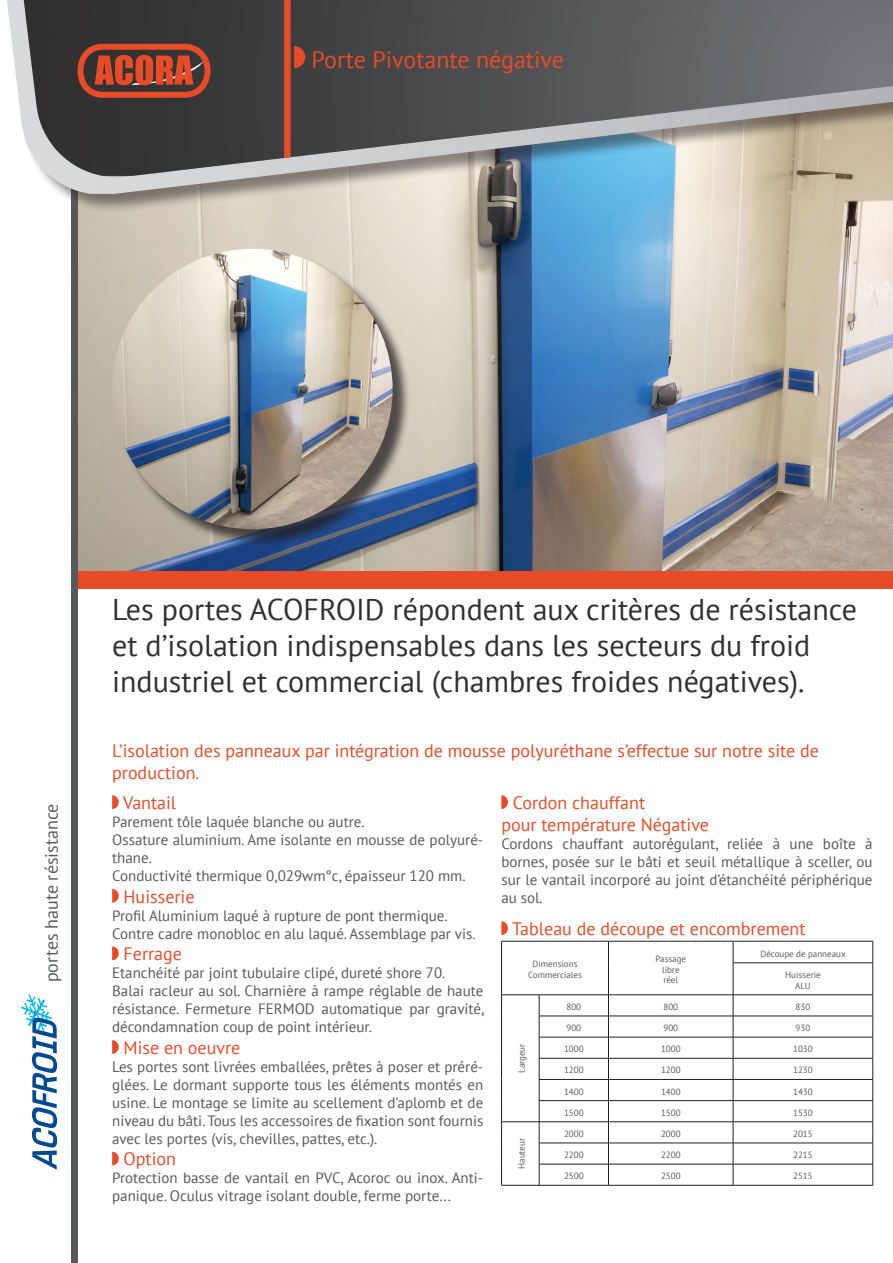
<style>
.page{position:relative;width:893px;height:1263px;background:#fff}
.page>*{position:absolute;margin:0;border:0;box-sizing:border-box;transform-origin:0 0}
.t1{font:30px/36px "PT Sans";color:#312f30}
.t2{font:24px "PT Sans";color:#e84b28}
.t3{font:18px/21.6px "PT Sans";color:#e84b28}
.t4{font:18px "PT Sans";color:#57585a}
.t5{font:15px/18px "PT Sans";color:#57585a;text-align:justify}
.t6{font:9px "PT Sans";color:#57585a}
</style>
<div class="page">
<img style="left:77px;top:213px;width:816px;height:358px">
<div style="left:75px;top:571px;width:818px;height:18px;background:#e84b28"></div>
<div style="left:71px;top:0;width:6px;height:1263px;background:#57585a"></div>
<div style="left:0;top:0;width:893px;height:213px;background:#231f20;opacity:.5"></div>
<svg style="left:7px;top:182px;width:886px;height:12px;background:#b6bebc"></svg>
<svg style="left:0;top:0;width:893px;height:182px"></svg>
<svg style="left:24px;top:0;width:869px;height:176px;background:#656767"></svg>
<div style="left:77px;top:44px;width:134px;height:54px;border:6px solid #e84b28;border-radius:23px"></div>
<svg style="left:95px;top:55px;width:109px;height:30px;background:#ab452f"></svg>
<svg style="left:284px;top:0;width:21px;height:158px;background:#7d4337"></svg>
<svg style="left:112px;top:795px;width:7px;height:14px"></svg>
<svg style="left:112px;top:889px;width:7px;height:14px"></svg>
<svg style="left:112px;top:946px;width:7px;height:14px"></svg>
<svg style="left:112px;top:1040px;width:7px;height:14px"></svg>
<svg style="left:112px;top:1152px;width:7px;height:13px"></svg>
<svg style="left:501px;top:795px;width:7px;height:14px"></svg>
<svg style="left:501px;top:921px;width:7px;height:14px"></svg>
<hr style="left:501px;top:941px;width:38px;height:1px;background:#231f20">
<svg style="left:501px;top:941px;width:1px;height:22px"></svg>
<hr style="left:539px;top:941px;width:69px;height:1px;background:#231f20">
<hr style="left:608px;top:941px;width:125px;height:1px;background:#231f20">
<svg style="left:608px;top:941px;width:1px;height:22px"></svg>
<hr style="left:733px;top:941px;width:140px;height:1px;background:#231f20">
<svg style="left:733px;top:941px;width:1px;height:21px"></svg>
<svg style="left:872px;top:941px;width:1px;height:21px"></svg>
<hr style="left:501px;top:963px;width:1px;height:31px;background:#231f20">
<hr style="left:608px;top:963px;width:1px;height:31px;background:#231f20">
<hr style="left:733px;top:962px;width:140px;height:1px;background:#231f20">
<hr style="left:733px;top:963px;width:1px;height:31px;background:#231f20">
<hr style="left:872px;top:963px;width:1px;height:31px;background:#231f20">
<hr style="left:501px;top:994px;width:38px;height:1px;background:#231f20">
<hr style="left:539px;top:994px;width:69px;height:1px;background:#231f20">
<hr style="left:608px;top:994px;width:125px;height:1px;background:#231f20">
<hr style="left:733px;top:994px;width:140px;height:1px;background:#231f20">
<hr style="left:539px;top:1016px;width:69px;height:1px;background:#231f20">
<hr style="left:608px;top:1016px;width:125px;height:1px;background:#231f20">
<hr style="left:733px;top:1016px;width:140px;height:1px;background:#231f20">
<hr style="left:539px;top:1037px;width:69px;height:1px;background:#231f20">
<hr style="left:608px;top:1037px;width:125px;height:1px;background:#231f20">
<hr style="left:733px;top:1037px;width:140px;height:1px;background:#231f20">
<hr style="left:539px;top:1058px;width:69px;height:1px;background:#231f20">
<hr style="left:608px;top:1058px;width:125px;height:1px;background:#231f20">
<hr style="left:733px;top:1058px;width:140px;height:1px;background:#231f20">
<hr style="left:539px;top:1079px;width:69px;height:1px;background:#231f20">
<hr style="left:608px;top:1079px;width:125px;height:1px;background:#231f20">
<hr style="left:733px;top:1079px;width:140px;height:1px;background:#231f20">
<hr style="left:539px;top:1100px;width:69px;height:1px;background:#231f20">
<hr style="left:608px;top:1100px;width:125px;height:1px;background:#231f20">
<hr style="left:733px;top:1100px;width:140px;height:1px;background:#231f20">
<hr style="left:501px;top:1121px;width:38px;height:1px;background:#231f20">
<hr style="left:539px;top:1121px;width:69px;height:1px;background:#231f20">
<hr style="left:608px;top:1121px;width:125px;height:1px;background:#231f20">
<hr style="left:733px;top:1121px;width:140px;height:1px;background:#231f20">
<hr style="left:539px;top:1143px;width:69px;height:1px;background:#231f20">
<hr style="left:608px;top:1143px;width:125px;height:1px;background:#231f20">
<hr style="left:733px;top:1143px;width:140px;height:1px;background:#231f20">
<svg style="left:501px;top:995px;width:1px;height:190px"></svg>
<hr style="left:539px;top:1164px;width:69px;height:1px;background:#231f20">
<svg style="left:539px;top:995px;width:1px;height:190px"></svg>
<hr style="left:608px;top:1164px;width:125px;height:1px;background:#231f20">
<svg style="left:608px;top:995px;width:1px;height:190px"></svg>
<hr style="left:733px;top:1164px;width:140px;height:1px;background:#231f20">
<svg style="left:733px;top:995px;width:1px;height:190px"></svg>
<svg style="left:872px;top:995px;width:1px;height:190px"></svg>
<hr style="left:501px;top:1185px;width:38px;height:1px;background:#231f20">
<hr style="left:539px;top:1185px;width:69px;height:1px;background:#231f20">
<hr style="left:608px;top:1185px;width:125px;height:1px;background:#231f20">
<hr style="left:733px;top:1185px;width:140px;height:1px;background:#231f20">
<svg style="left:21px;top:994px;width:36px;height:176px"></svg>
<div style="left:114px;top:251px;width:297px;height:297px;background:#231f20;opacity:.75"></div>
<img style="left:112px;top:249px;width:281px;height:280px;border-radius:140px">
<p class="t2" style="left:312px;top:44px;width:254px">Porte Pivotante négative</p>
<p class="t4" style="left:40px;top:982px;width:180px;rotate:-90deg">portes haute résistance</p>
<p class="t1" style="left:112px;top:590px;width:746px">Les portes ACOFROID répondent aux critères de résistance et d’isolation indispensables dans les secteurs du froid industriel et commercial (chambres froides négatives).</p>
<p class="t3" style="left:112px;top:740px;width:708px">L’isolation des panneaux par intégration de mousse polyuréthane s’effectue sur notre site de production.</p>
<p class="t3" style="left:123px;top:791px;width:55px">Vantail</p>
<p class="t5" style="left:112px;top:812px;width:254px">Parement tôle laquée blanche ou autre.</p>
<p class="t5" style="left:112px;top:830px;width:373px">Ossature aluminium. Ame isolante en mousse de polyuré&shy;thane.</p>
<p class="t5" style="left:112px;top:866px;width:355px">Conductivité thermique 0,029wm°c, épaisseur 120 mm.</p>
<p class="t3" style="left:124px;top:885px;width:73px">Huisserie</p>
<p class="t5" style="left:112px;top:906px;width:337px">Profil Aluminium laqué à rupture de pont thermique.</p>
<p class="t5" style="left:112px;top:924px;width:365px">Contre cadre monobloc en alu laqué. Assemblage par vis.</p>
<p class="t3" style="left:124px;top:943px;width:60px">Ferrage</p>
<p class="t5" style="left:112px;top:964px;width:335px">Etanchéité par joint tubulaire clipé, dureté shore 70.</p>
<p class="t5" style="left:112px;top:982px;width:374px">Balai racleur au sol. Charnière à rampe réglable de haute résistance. Fermeture FERMOD automatique par gravité, décondamnation coup de point intérieur.</p>
<p class="t3" style="left:124px;top:1036px;width:118px">Mise en oeuvre</p>
<p class="t5" style="left:112px;top:1057px;width:373px">Les portes sont livrées emballées, prêtes à poser et préré&shy;glées. Le dormant supporte tous les éléments montés en usine. Le montage se limite au scellement d’aplomb et de niveau du bâti. Tous les accessoires de fixation sont fournis avec les portes (vis, chevilles, pattes, etc.).</p>
<p class="t3" style="left:124px;top:1148px;width:54px">Option</p>
<p class="t5" style="left:112px;top:1169px;width:373px">Protection basse de vantail en PVC, Acoroc ou inox. Anti&shy;panique. Oculus vitrage isolant double, ferme porte...</p>
<p class="t3" style="left:513px;top:791px;width:134px">Cordon chauffant</p>
<p class="t3" style="left:501px;top:813px;width:209px">pour température Négative</p>
<p class="t5" style="left:501px;top:834px;width:373px">Cordons chauffant autorégulant, reliée à une boîte à bornes, posée sur le bâti et seuil métallique à sceller, ou sur le vantail incorporé au joint d’étanchéité périphérique au sol.</p>
<p class="t3" style="left:512px;top:917px;width:295px">Tableau de découpe et encombrement</p>
<p class="t6" style="left:533px;top:958px;width:46px">Dimensions</p>
<p class="t6" style="left:528px;top:969px;width:55px">Commerciales</p>
<p class="t6" style="left:760px;top:948px;width:87px">Découpe de panneaux</p>
<p class="t6" style="left:785px;top:969px;width:37px">Huisserie</p>
<p class="t6" style="left:795px;top:980px;width:17px">ALU</p>
<p class="t6" style="left:655px;top:953px;width:32px">Passage</p>
<p class="t6" style="left:662px;top:964px;width:19px">libre</p>
<p class="t6" style="left:663px;top:974px;width:16px">réel</p>
<p class="t6" style="left:516px;top:1073px;width:31px;rotate:-90deg">Largeur</p>
<p class="t6" style="left:516px;top:1169px;width:32px;rotate:-90deg">Hauteur</p>
<p class="t6" style="left:566px;top:1001px;width:16px">800</p>
<p class="t6" style="left:663px;top:1001px;width:16px">800</p>
<p class="t6" style="left:796px;top:1001px;width:16px">830</p>
<p class="t6" style="left:566px;top:1022px;width:16px">900</p>
<p class="t6" style="left:663px;top:1022px;width:16px">900</p>
<p class="t6" style="left:796px;top:1022px;width:16px">930</p>
<p class="t6" style="left:564px;top:1043px;width:21px">1000</p>
<p class="t6" style="left:661px;top:1043px;width:21px">1000</p>
<p class="t6" style="left:793px;top:1043px;width:21px">1030</p>
<p class="t6" style="left:564px;top:1064px;width:21px">1200</p>
<p class="t6" style="left:661px;top:1064px;width:21px">1200</p>
<p class="t6" style="left:793px;top:1064px;width:21px">1230</p>
<p class="t6" style="left:564px;top:1086px;width:21px">1400</p>
<p class="t6" style="left:661px;top:1086px;width:21px">1400</p>
<p class="t6" style="left:793px;top:1086px;width:21px">1430</p>
<p class="t6" style="left:564px;top:1107px;width:21px">1500</p>
<p class="t6" style="left:661px;top:1107px;width:21px">1500</p>
<p class="t6" style="left:793px;top:1107px;width:21px">1530</p>
<p class="t6" style="left:564px;top:1128px;width:21px">2000</p>
<p class="t6" style="left:661px;top:1128px;width:21px">2000</p>
<p class="t6" style="left:793px;top:1128px;width:21px">2015</p>
<p class="t6" style="left:564px;top:1149px;width:21px">2200</p>
<p class="t6" style="left:661px;top:1149px;width:21px">2200</p>
<p class="t6" style="left:793px;top:1149px;width:21px">2215</p>
<p class="t6" style="left:564px;top:1170px;width:21px">2500</p>
<p class="t6" style="left:661px;top:1170px;width:21px">2500</p>
<p class="t6" style="left:793px;top:1170px;width:21px">2515</p>
</div>
